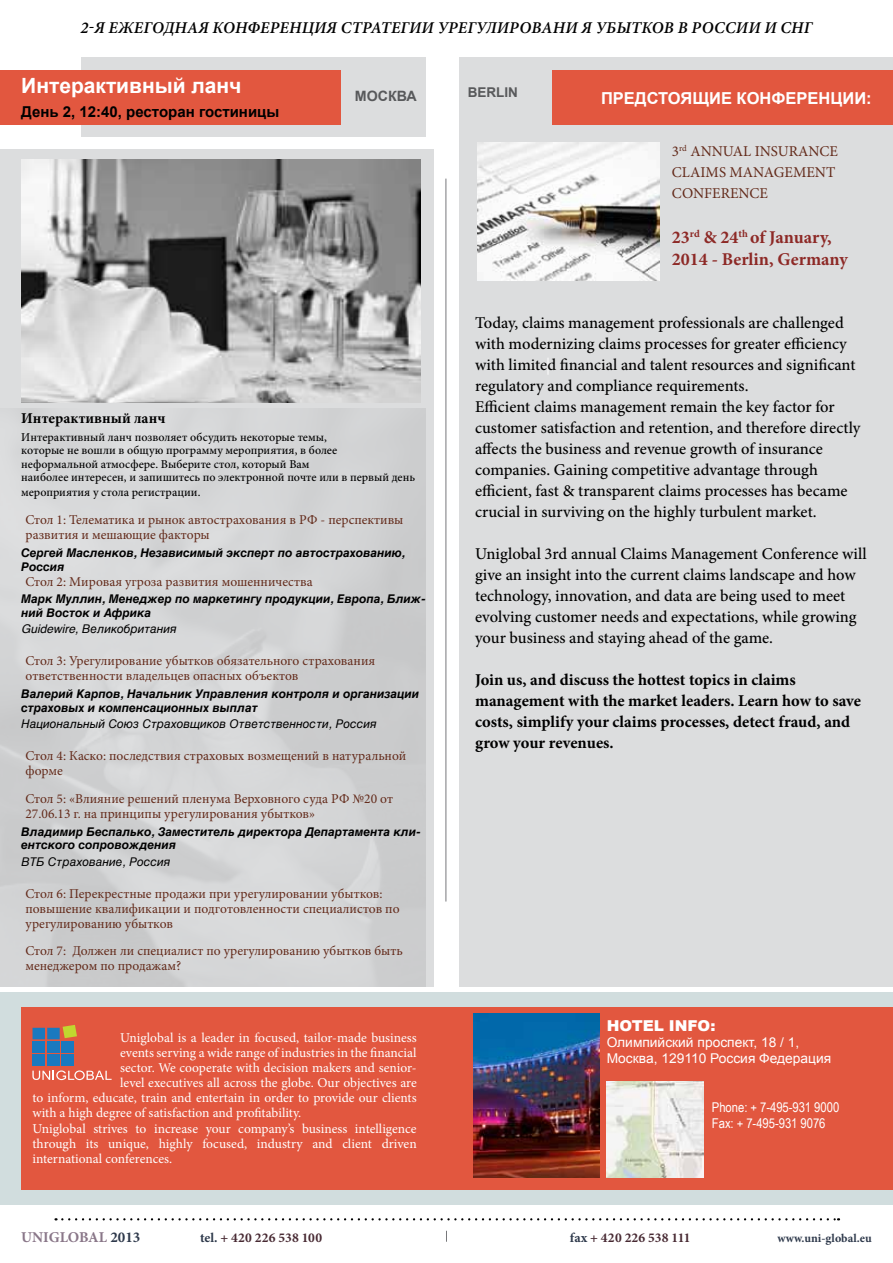
<style>
.page{position:relative;width:893px;height:1263px;background:#fff}
.page>*{position:absolute;margin:0;border:0;box-sizing:border-box;transform-origin:0 0}
.t1{font:700 21px "Arial";color:#fff}
.t2{font:700 18px/22.5px "Minion Pro";color:#8d2926}
.t3{font:500 16.5px/21px "Minion Pro";color:#000}
.t4{font:700 16.5px/21px "Minion Pro";color:#000}
.t5{font:italic 600 16.5px "Minion Pro";letter-spacing:.11em;color:#000}
.t6{font:700 16.5px "Arial";color:#fff}
.t7{font:15px/21px "Minion Pro";color:#632a1a}
.t8{font:700 15px "Arial";color:#000}
.t9{font:700 15px "Minion Pro";color:#000}
.t10{font:700 15px "Minion Pro";color:#897688}
.t11{font:900 15px "Arial";letter-spacing:-.005em;color:#fff}
.t12{font:700 14.25px "Arial";color:#58595b}
.t13{font:13.5px/15px "Minion Pro";color:#632a1a}
.t14{font:13.5px "Minion Pro";color:#fff}
.t15{font:13.5px/16.2px "Arial";color:#fff}
.t16{font:13.5px/16.2px "Arial Narrow";letter-spacing:-.005em;color:#fff}
.t17{font:700 13.5px "Minion Pro";letter-spacing:.01em;color:#482a33}
.t18{font:700 13.5px "Arial";color:#58595b}
.t19{font:italic 700 12px/13.5px "Helvetica";color:#000}
.t20{font:500 12px/13.5px "Minion Pro";color:#000}
.t21{font:italic 12px "Helvetica";color:#000}
.t22{font:700 12px "Minion Pro";letter-spacing:.005em;color:#2e394b}
.s1{color:#2e394b}
</style>
<div class="page">
<div style="left:0;top:149px;width:434px;height:837px;background:#d5d6d7"></div>
<div style="left:0;top:992px;width:893px;height:213px;background:#d1ddde"></div>
<div style="left:21px;top:1007px;width:872px;height:183px;background:#e2573f"></div>
<img style="left:607px;top:1081px;width:96px;height:97px">
<img style="left:473px;top:1013px;width:127px;height:165px">
<svg style="left:63px;top:1025px;width:14px;height:13px"></svg>
<div style="left:33px;top:1028px;width:12px;height:11px;background:#1a79bf"></div>
<div style="left:33px;top:1054px;width:12px;height:12px;background:#1a79bf"></div>
<div style="left:33px;top:1041px;width:12px;height:12px;background:#1a79bf"></div>
<div style="left:47px;top:1028px;width:13px;height:11px;background:#1a79bf"></div>
<div style="left:47px;top:1041px;width:13px;height:12px;background:#1a79bf"></div>
<div style="left:62px;top:1041px;width:12px;height:12px;background:#1a79bf"></div>
<div style="left:47px;top:1054px;width:13px;height:12px;background:#1a79bf"></div>
<div style="left:62px;top:1054px;width:12px;height:12px;background:#1a79bf"></div>
<svg style="left:32px;top:1070px;width:80px;height:10px"></svg>
<div style="left:81px;top:57px;width:344px;height:79px;background:#dcddde"></div>
<div style="left:459px;top:57px;width:434px;height:929px;background:#dcddde"></div>
<div style="left:0;top:70px;width:340px;height:55px;background:#e2573f"></div>
<div style="left:553px;top:70px;width:340px;height:55px;background:#e2573f"></div>
<hr style="left:446px;top:179px;width:1px;height:722px;background:#77787b">
<svg style="left:548px;top:358px;width:1px;height:17px"></svg>
<img style="left:21px;top:159px;width:400px;height:243px">
<img style="left:477px;top:142px;width:182px;height:139px">
<svg style="left:56px;top:1218px;width:783px;height:2px"></svg>
<p class="t5" style="left:81px;top:16px;width:723px">2-я ежегодная конференция Стратегии урегулировани я убытков в России и СНГ</p>
<p class="t1" style="left:21px;top:72px;width:222px">Интерактивный ланч</p>
<p class="t8" style="left:21px;top:102px;width:259px">День 2, 12:40, ресторан гостиницы</p>
<p class="t12" style="left:355px;top:87px;width:63px">Мос ква</p>
<p class="t18" style="left:468px;top:83px;width:52px">BERLIN</p>
<p class="t6" style="left:601px;top:87px;width:272px">ПРЕДСТОЯЩИЕ КОНФЕРЕНЦИИ:</p>
<p class="t7" style="left:672px;top:140px;width:168px">3<sup>rd</sup> ANNUAL INSURANCE<br>CLAIMS MANAGEMENT<br>CONFERENCE</p>
<p class="t2" style="left:672px;top:225px;width:177px">23<sup>rd</sup> &amp; 24<sup>th</sup> of January,<br>2014 - Berlin, Germany</p>
<p class="t9" style="left:21px;top:408px;width:146px">Интерактивный ланч</p>
<p class="t20" style="left:21px;top:430px;width:395px">Интерактивный ланч позволяет обсудить некоторые темы,<br>которые не вошли в общую программу мероприятия, в более неформальной атмосфере. Выберите стол, который Вам<br>наиболее интересен, и запишитесь по электронной почте или в первый день</p>
<p class="t20" style="left:21px;top:486px;width:181px">мероприятия у стола регистрации.</p>
<p class="t13" style="left:26px;top:512px;width:379px">Стол 1: Телематика и рынок автострахования в РФ - перспективы развития и мешающие факторы</p>
<p class="t19" style="left:21px;top:546px;width:385px">Сергей Масленков, Независимый эксперт по автострахованию,<br>Россия</p>
<p class="t13" style="left:26px;top:574px;width:289px">Стол 2: Мировая угроза развития мошенничества</p>
<p class="t19" style="left:21px;top:592px;width:406px">Марк Муллин, Менеджер по маркетингу продукции, Европа, Ближ&shy;ний Восток и Африка</p>
<p class="t21" style="left:21px;top:620px;width:157px">Guidewire, Великобритания</p>
<p class="t13" style="left:26px;top:653px;width:351px">Стол 3: Урегулирование убытков обязательного страхования ответственности владельцев опасных объектов</p>
<p class="t19" style="left:21px;top:687px;width:399px">Валерий Карпов, Начальник Управления контроля и организации страховых и компенсационных выплат</p>
<p class="t21" style="left:21px;top:714px;width:357px">Национальный Союз Страховщиков Ответственности, Россия</p>
<p class="t13" style="left:26px;top:748px;width:382px">Стол 4: Каско: последствия страховых возмещений в натуральной форме</p>
<p class="t13" style="left:26px;top:791px;width:369px">Стол 5: «Влияние решений пленума Верховного суда РФ №20 от<br>27.06.13 г. на принципы урегулирования убытков»</p>
<p class="t19" style="left:21px;top:825px;width:401px">Владимир Беспалько, Заместитель директора Департамента кли&shy;ентского сопровождения</p>
<p class="t21" style="left:21px;top:852px;width:151px">ВТБ Страхование, Россия</p>
<p class="t13" style="left:26px;top:886px;width:376px">Стол 6: Перекрестные продажи при урегулировании убытков: повышение квалификации и подготовленности специалистов по урегулированию убытков</p>
<p class="t13" style="left:26px;top:943px;width:379px">Стол 7: Должен ли специалист по урегулированию убытков быть менеджером по продажам?</p>
<p class="t14" style="left:120px;top:1028px;width:298px">Uniglobal is a leader in focused, tailor-made business</p>
<p class="t14" style="left:120px;top:1043px;width:298px">events serving a wide range of industries in the financial</p>
<p class="t14" style="left:120px;top:1058px;width:298px">sector. We cooperate with decision makers and senior-</p>
<p class="t14" style="left:120px;top:1073px;width:298px">level executives all across the globe. Our objectives are</p>
<p class="t14" style="left:32px;top:1088px;width:386px">to inform, educate, train and entertain in order to provide our clients</p>
<p class="t14" style="left:32px;top:1103px;width:270px">with a high degree of satisfaction and profitability.</p>
<p class="t14" style="left:32px;top:1119px;width:386px">Uniglobal strives to increase your company’s business intelligence</p>
<p class="t14" style="left:32px;top:1134px;width:386px">through its unique, highly focused, industry and client driven</p>
<p class="t14" style="left:32px;top:1149px;width:141px">international conferences.</p>
<p class="t3" style="left:475px;top:312px;width:387px">Today, claims management professionals are challenged with modernizing claims processes for greater efficiency with limited financial and talent resources and significant regulatory and compliance requirements.<br>Efficient claims management remain the key factor for customer satisfaction and retention, and therefore directly affects the business and revenue growth of insurance companies. Gaining competitive advantage through efficient, fast &amp; transparent claims processes has became crucial in surviving on the highly turbulent market.</p>
<p class="t3" style="left:475px;top:543px;width:393px">Uniglobal 3rd annual Claims Management Conference will give an insight into the current claims landscape and how technology, innovation, and data are being used to meet evolving customer needs and expectations, while growing your business and staying ahead of the game.</p>
<p class="t4" style="left:475px;top:669px;width:387px">Join us, and discuss the hottest topics in claims management with the market leaders. Learn how to save costs, simplify your claims processes, detect fraud, and grow your revenues.</p>
<p class="t11" style="left:607px;top:1015px;width:110px">HOTEL INFO:</p>
<p class="t15" style="left:607px;top:1034px;width:226px">Олимпийский проспект, 18 / 1,<br>Москва, 129110 Россия Федерация</p>
<p class="t16" style="left:712px;top:1098px;width:129px">Phone: + 7-495-931 9000<br>Fax: + 7-495-931 9076</p>
<p class="t10" style="left:21px;top:1226px;width:121px">UNIGLOBAL <span class="s1">2013</span></p>
<p class="t17" style="left:200px;top:1228px;width:124px"><span class="s1">tel.</span> + 420 226 538 100</p>
<p class="t17" style="left:570px;top:1228px;width:122px"><span class="s1">fax</span> + 420 226 538 111</p>
<p class="t22" style="left:778px;top:1229px;width:96px">www.uni-global.eu</p>
</div>
